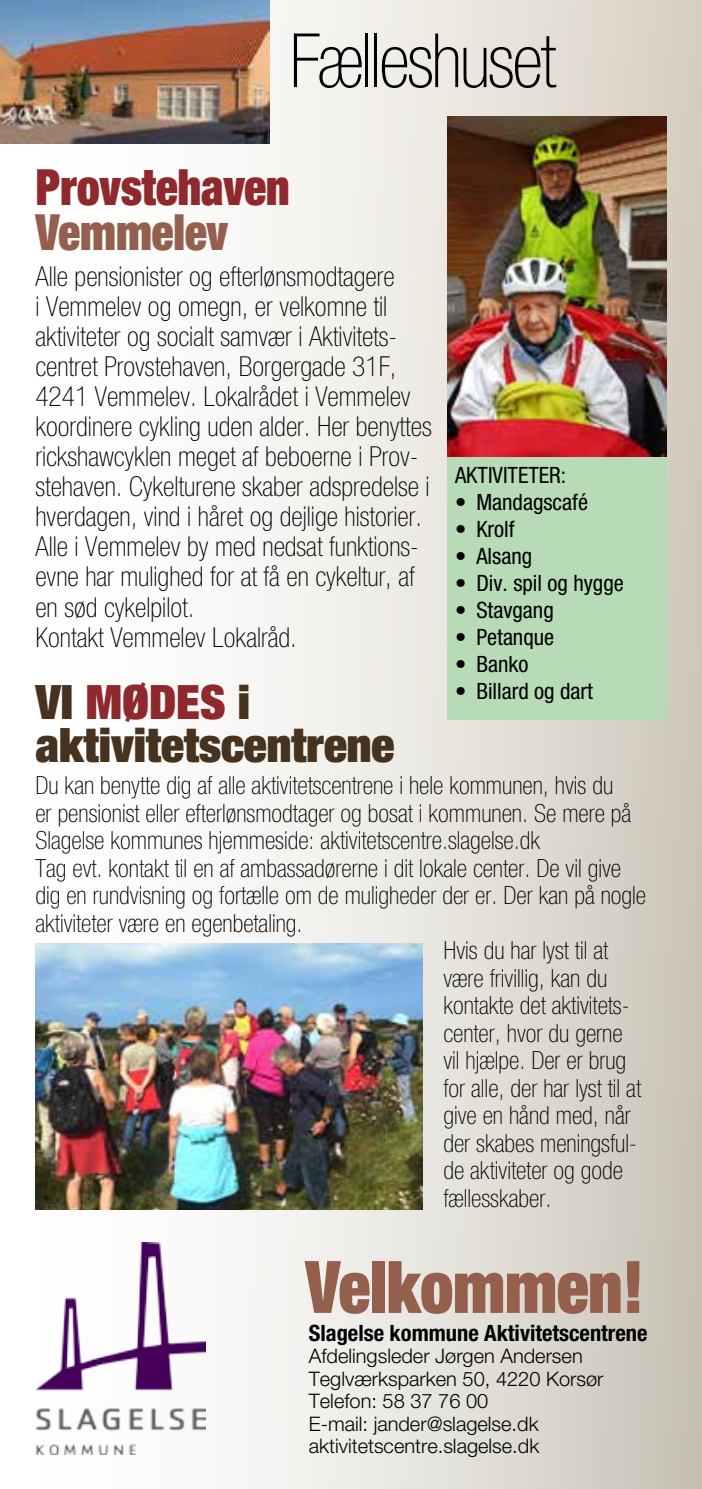
<style>
.page{position:relative;width:702px;height:1489px;background:#fff}
.page>*{position:absolute;margin:0;border:0;box-sizing:border-box;transform-origin:0 0}
.t1{font:100 condensed 75px "Helvetica Neue";letter-spacing:-.03em;color:#000}
.t2{font:900 expanded 72.5px "Helvetica Neue";color:#94604d;scale:.9 1}
.t3{font:900 expanded 50px "Helvetica Neue";color:#90292d;scale:.9 1}
.t4{font:900 expanded 50px "Helvetica Neue";color:#94604d;scale:.9 1}
.t5{font:900 expanded 47.5px/42.5px "Helvetica Neue";color:#46321f}
.t6{font:100 condensed 27.5px/30px "Helvetica Neue";color:#000}
.t7{font:100 condensed 25px "Helvetica Neue";color:#000}
.t8{font:condensed 22.5px "Helvetica Neue";color:#000}
.t9{font:700 condensed 22.5px "Helvetica Neue";color:#000}
.t10{font:300 20px/22.5px "Helvetica Neue";color:#000}
.s1{color:#90292d}
</style>
<div class="page">
<div style="left:0;top:0;width:702px;height:1488px;background:linear-gradient(to right,#fff,#d1ccc0)"></div>
<img style="left:35px;top:1242px;width:170px;height:211px">
<img style="left:447px;top:116px;width:219px;height:341px">
<img style="left:0;top:0;width:269px;height:143px">
<div style="left:447px;top:457px;width:219px;height:262px;background:#b7dab7"></div>
<img style="left:35px;top:943px;width:387px;height:266px">
<h1 class="t1" style="left:289px;top:19px;width:268px">Fælleshuset</h1>
<h3 class="t3" style="left:35px;top:155px;width:284px">Provstehaven</h3>
<h3 class="t4" style="left:35px;top:200px;width:215px">Vemmelev</h3>
<p class="t6" style="left:35px;top:261px;width:398px">Alle pensionister og efterlønsmodtagere<br>i Vemmelev og omegn, er velkomne til aktiviteter og socialt samvær i Aktivitets&shy;centret Provstehaven, Borgergade 31F, 4241 Vemmelev. Lokalrådet i Vemmelev koordinere cykling uden alder. Her benyttes rickshawcyklen meget af beboerne i Prov&shy;stehaven. Cykelturene skaber adspredelse i hverdagen, vind i håret og dejlige historier.<br>Alle i Vemmelev by med nedsat funktions-- evne har mulighed for at få en cykeltur, af en sød cykelpilot.<br>Kontakt Vemmelev Lokalråd.</p>
<h3 class="t5" style="left:35px;top:679px;width:360px">VI <span class="s1">MØDES</span> i aktivitetscentrene</h3>
<p class="t7" style="left:35px;top:771px;width:579px">Du kan benytte dig af alle aktivitetscentrene i hele kommunen, hvis du</p>
<p class="t7" style="left:35px;top:798px;width:597px">er pensionist eller efterlønsmodtager og bosat i kommunen. Se mere på</p>
<p class="t7" style="left:35px;top:826px;width:506px">Slagelse kommunes hjemmeside: aktivitetscentre.slagelse.dk</p>
<p class="t7" style="left:35px;top:853px;width:587px">Tag evt. kontakt til en af ambassadørerne i dit lokale center. De vil give</p>
<p class="t7" style="left:35px;top:881px;width:612px">dig en rundvisning og fortælle om de muligheder der er. Der kan på nogle</p>
<p class="t7" style="left:35px;top:908px;width:269px">aktiviteter være en egenbetaling.</p>
<p class="t7" style="left:443px;top:936px;width:166px">Hvis du har lyst til at</p>
<p class="t7" style="left:443px;top:963px;width:165px">være frivillig, kan du</p>
<p class="t7" style="left:443px;top:991px;width:188px">kontakte det aktivitets-</p>
<p class="t7" style="left:443px;top:1018px;width:181px">center, hvor du gerne</p>
<p class="t7" style="left:443px;top:1046px;width:184px">vil hjælpe. Der er brug</p>
<p class="t7" style="left:443px;top:1073px;width:199px">for alle, der har lyst til at</p>
<p class="t7" style="left:443px;top:1101px;width:189px">give en hånd med, når</p>
<p class="t7" style="left:443px;top:1128px;width:195px">der skabes meningsful-</p>
<p class="t7" style="left:443px;top:1156px;width:181px">de aktiviteter og gode</p>
<p class="t7" style="left:443px;top:1183px;width:109px">fællesskaber.</p>
<p class="t8" style="left:455px;top:462px;width:113px">AKTIVITETER:</p>
<p class="t8" style="left:455px;top:489px;width:134px">• Mandagscafé</p>
<p class="t8" style="left:455px;top:516px;width:61px">• Krolf</p>
<p class="t8" style="left:455px;top:543px;width:79px">• Alsang</p>
<p class="t8" style="left:455px;top:570px;width:170px">• Div. spil og hygge</p>
<p class="t8" style="left:455px;top:597px;width:100px">• Stavgang</p>
<p class="t8" style="left:455px;top:624px;width:101px">• Petanque</p>
<p class="t8" style="left:455px;top:651px;width:75px">• Banko</p>
<p class="t8" style="left:455px;top:678px;width:139px">• Billard og dart</p>
<h2 class="t2" style="left:305px;top:1240px;width:378px">Velkommen!</h2>
<p class="t9" style="left:309px;top:1318px;width:340px">Slagelse kommune Aktivitetscentrene</p>
<p class="t10" style="left:309px;top:1344px;width:296px">Afdelingsleder Jørgen Andersen<br>Teglværksparken 50, 4220 Korsør<br>Telefon: 58 37 76 00<br>E-mail: jander@slagelse.dk aktivitetscentre.slagelse.dk</p>
</div>
